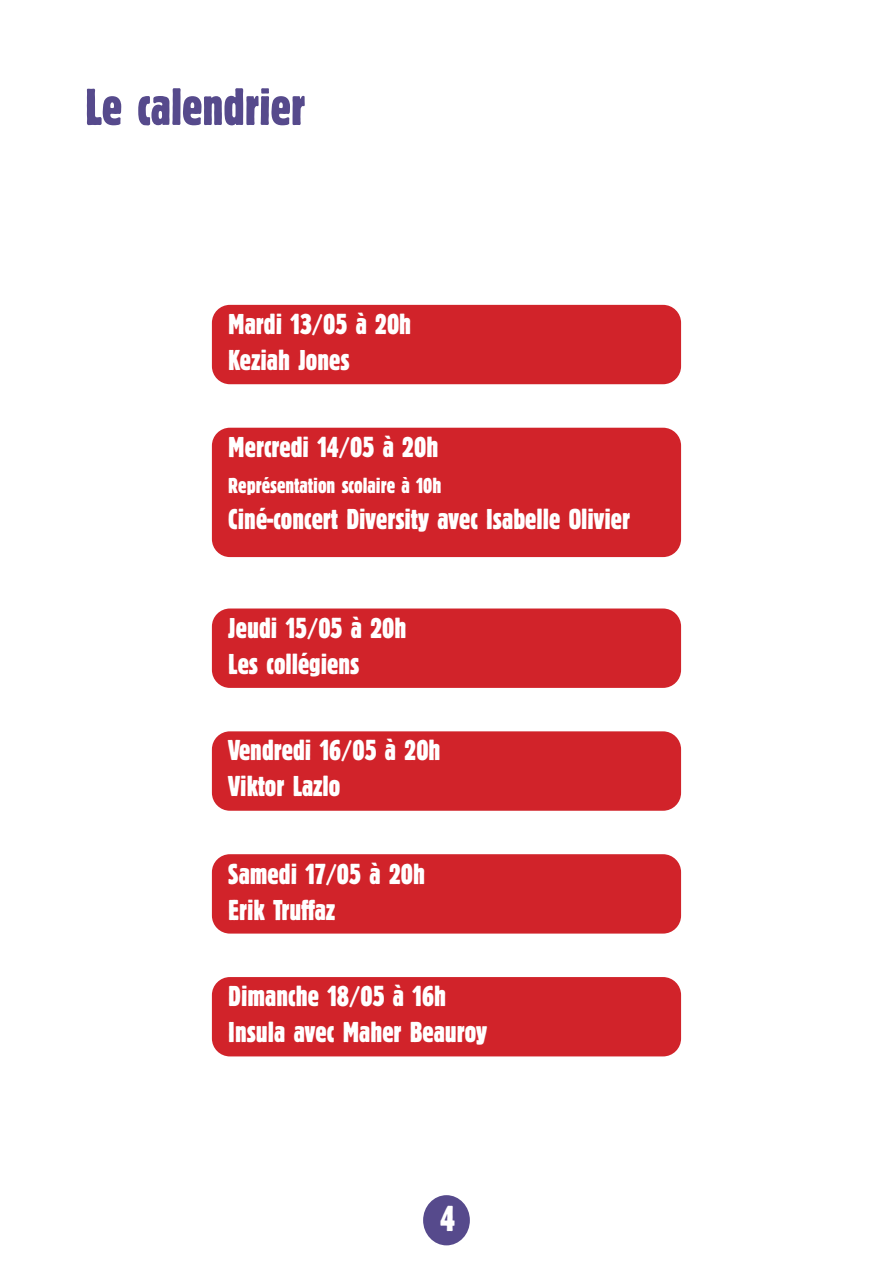
<style>
.page{position:relative;width:893px;height:1263px;background:#fff}
.page>*{position:absolute;margin:0;border:0;box-sizing:border-box;transform-origin:0 0}
.t1{font:54px "C Block Bld";color:#564a8c}
.t2{font:37.5px "C Block Bld";color:#fff}
.t3{font:30px "C Block Bld";color:#fff}
.t4{font:22.5px "C Block Bld";color:#fff}
</style>
<div class="page">
<div style="left:212px;top:305px;width:469px;height:79px;background:#d1232a;border-radius:18px"></div>
<div style="left:212px;top:428px;width:469px;height:129px;background:#d1232a;border-radius:18px"></div>
<div style="left:212px;top:608px;width:469px;height:80px;background:#d1232a;border-radius:18px"></div>
<div style="left:212px;top:731px;width:469px;height:80px;background:#d1232a;border-radius:18px"></div>
<div style="left:212px;top:854px;width:469px;height:79px;background:#d1232a;border-radius:18px"></div>
<div style="left:212px;top:977px;width:469px;height:79px;background:#d1232a;border-radius:18px"></div>
<div style="left:423px;top:1195px;width:47px;height:50px;background:#564a8c;border-radius:50%"></div>
<p class="t1" style="left:85px;top:78px;width:222px">Le calendrier</p>
<p class="t3" style="left:228px;top:308px;width:185px">Mardi 13/05 à 20h</p>
<p class="t3" style="left:228px;top:344px;width:123px">Keziah Jones</p>
<p class="t3" style="left:228px;top:431px;width:212px">Mercredi 14/05 à 20h</p>
<p class="t4" style="left:228px;top:473px;width:215px">Représentation scolaire à 10h</p>
<p class="t3" style="left:228px;top:503px;width:403px">Ciné-concert Diversity avec Isabelle Olivier</p>
<p class="t3" style="left:228px;top:612px;width:180px">Jeudi 15/05 à 20h</p>
<p class="t3" style="left:228px;top:648px;width:133px">Les collégiens</p>
<p class="t3" style="left:228px;top:734px;width:214px">Vendredi 16/05 à 20h</p>
<p class="t3" style="left:228px;top:770px;width:113px">Viktor Lazlo</p>
<p class="t3" style="left:228px;top:857px;width:198px">Samedi 17/05 à 20h</p>
<p class="t3" style="left:228px;top:893px;width:108px">Erik Truffaz</p>
<p class="t3" style="left:228px;top:980px;width:219px">Dimanche 18/05 à 16h</p>
<p class="t3" style="left:228px;top:1016px;width:260px">Insula avec Maher Beauroy</p>
<p class="t2" style="left:440px;top:1198px;width:17px">4</p>
</div>
